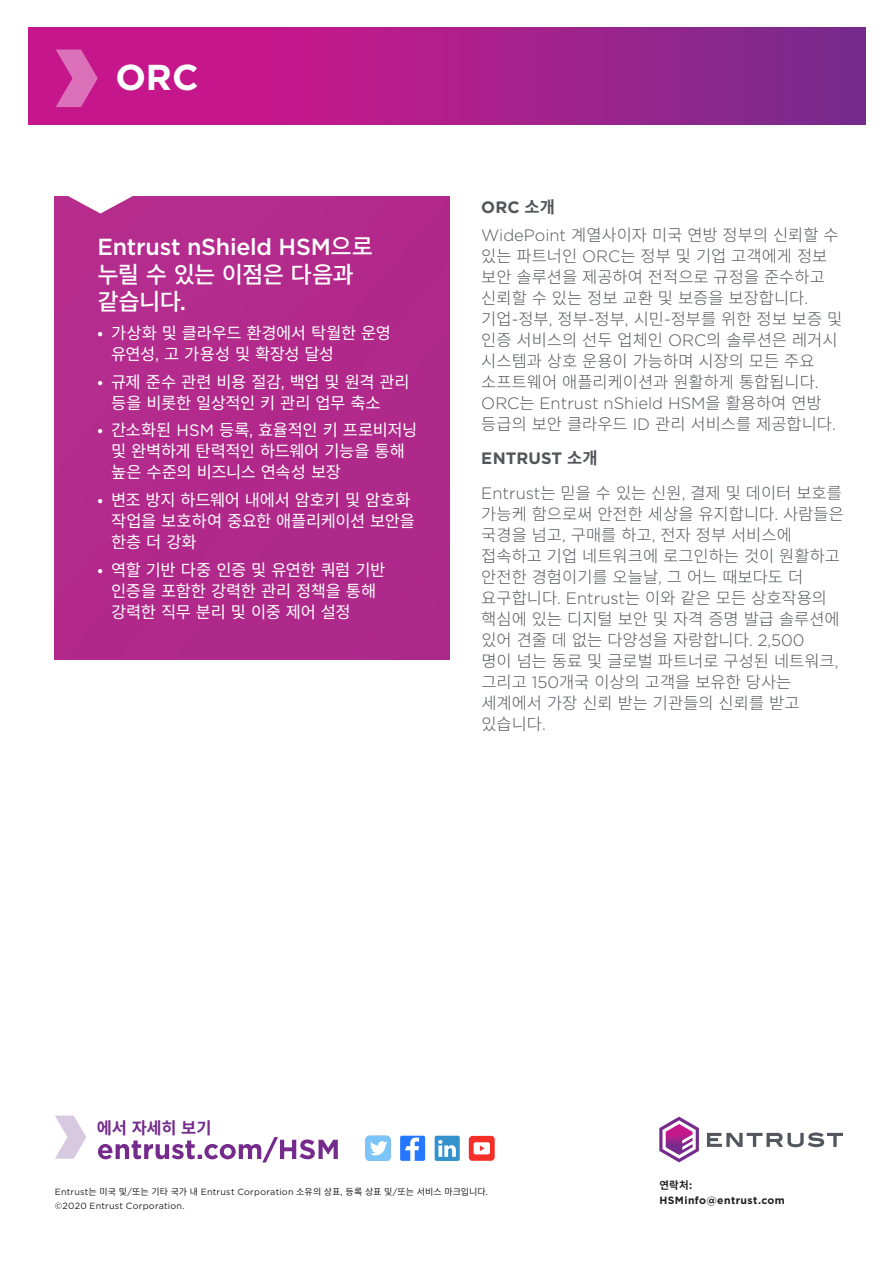
<style>
.page{position:relative;width:893px;height:1263px;background:#fff}
.page>*{position:absolute;margin:0;border:0;box-sizing:border-box;transform-origin:0 0}
.t1{font:700 36px "Gotham";color:#fff}
.t2{font:500 23.25px "Gotham";letter-spacing:-.01em;color:#fff}
.t3{font:500 23.25px/27.5px "Noto Sans CJ Kkr";letter-spacing:-.04em;color:#fff}
.t4{font:300 16.5px/21px "Noto Sans CJ Kkr";color:#54555a}
.t5{font:16.5px/21px "Noto Sans CJ Kkr";letter-spacing:-.025em;color:#fff}
.t6{font:300 16.5px "Gotham";color:#54555a}
.t7{font:700 16.5px "Gotham";letter-spacing:.005em;color:#54555a}
.t8{font:700 16.5px "Noto Sans CJ Kkr";letter-spacing:-.01em;color:#742b8b}
.t9{font:700 10.5px "Gotham";letter-spacing:.035em;color:#231f20}
.t10{font:700 10.5px "Noto Sans CJ Kkr";color:#231f20}
.t11{font:9px "Noto Sans CJ Kkr";color:#231f20}
.t12{font:9px "Gotham";letter-spacing:.025em;color:#231f20}
.s1{font-family:"Noto Sans CJ Kkr"}
.s2{font-family:"Gotham"}
</style>
<div class="page">
<div style="left:54px;top:197px;width:395px;height:463px;background:#b2298b"></div>
<svg style="left:67px;top:196px;width:67px;height:18px"></svg>
<svg style="left:29px;top:27px;width:837px;height:98px;background:#a91e8b"></svg>
<svg style="left:56px;top:50px;width:42px;height:57px;background:#d24da7"></svg>
<div style="left:400px;top:1136px;width:25px;height:25px;background:#2577ff;border-radius:2px"></div>
<svg style="left:405px;top:1137px;width:14px;height:24px"></svg>
<div style="left:435px;top:1136px;width:25px;height:25px;background:#3392cc;border-radius:2px"></div>
<svg style="left:438px;top:1140px;width:18px;height:17px"></svg>
<div style="left:365px;top:1136px;width:26px;height:25px;background:#7bc5f8;border-radius:4px"></div>
<svg style="left:370px;top:1141px;width:17px;height:14px"></svg>
<svg style="left:469px;top:1136px;width:26px;height:25px"></svg>
<svg style="left:98px;top:1137px;width:240px;height:25px"></svg>
<svg style="left:55px;top:1115px;width:31px;height:44px"></svg>
<svg style="left:707px;top:1132px;width:136px;height:15px"></svg>
<svg style="left:659px;top:1117px;width:40px;height:45px"></svg>
<h1 class="t1" style="left:115px;top:54px;width:85px">ORC</h1>
<h2 class="t2" style="left:98px;top:232px;width:277px">Entrust nShield HSM<span class="s1">으로</span></h2>
<h2 class="t3" style="left:98px;top:261px;width:258px">누릴 수 있는 이점은 다음과 같습니다<span class="s2">.</span></h2>
<p class="t5" style="left:111px;top:323px;width:281px;text-indent:-14px">• 가상화 및 클라우드 환경에서 탁월한 운영 유연성<span class="s2">,</span> 고 가용성 및 확장성 달성</p>
<p class="t5" style="left:111px;top:371px;width:300px;text-indent:-13px">• 규제 준수 관련 비용 절감<span class="s2">,</span> 백업 및 원격 관리 등을 비롯한 일상적인 키 관리 업무 축소</p>
<p class="t5" style="left:111px;top:420px;width:308px;text-indent:-13px">• 간소화된 <span class="s2">HSM</span> 등록<span class="s2">,</span> 효율적인 키 프로비저닝 및 완벽하게 탄력적인 하드웨어 기능을 통해 높은 수준의 비즈니스 연속성 보장</p>
<p class="t5" style="left:111px;top:490px;width:305px;text-indent:-13px">• 변조 방지 하드웨어 내에서 암호키 및 암호화 작업을 보호하여 중요한 애플리케이션 보안을 한층 더 강화</p>
<p class="t5" style="left:111px;top:560px;width:276px;text-indent:-13px">• 역할 기반 다중 인증 및 유연한 쿼럼 기반 인증을 포함한 강력한 관리 정책을 통해 강력한 직무 분리 및 이중 제어 설정</p>
<p class="t7" style="left:481px;top:196px;width:75px">ORC <span class="s1">소개</span></p>
<p class="t4" style="left:481px;top:225px;width:363px"><span class="s2">WidePoint</span> 계열사이자 미국 연방 정부의 신뢰할 수 있는 파트너인 <span class="s2">ORC</span>는 정부 및 기업 고객에게 정보 보안 솔루션을 제공하여 전적으로 규정을 준수하고 신뢰할 수 있는 정보 교환 및 보증을 보장합니다<span class="s2">. </span>기업<span class="s2">-</span>정부<span class="s2">,</span> 정부<span class="s2">-</span>정부<span class="s2">,</span> 시민<span class="s2">-</span>정부를 위한 정보 보증 및 인증 서비스의 선두 업체인 <span class="s2">ORC</span>의 솔루션은 레거시 시스템과 상호 운용이 가능하며 시장의 모든 주요 소프트웨어 애플리케이션과 원활하게 통합됩니다<span class="s2">.</span></p>
<p class="t6" style="left:481px;top:393px;width:342px">ORC<span class="s1">는</span> Entrust nShield HSM<span class="s1">을 활용하여 연방</span></p>
<p class="t4" style="left:481px;top:414px;width:356px">등급의 보안 클라우드 <span class="s2">ID</span> 관리 서비스를 제공합니다<span class="s2">.</span></p>
<p class="t7" style="left:481px;top:448px;width:118px">ENTRUST <span class="s1">소개</span></p>
<p class="t4" style="left:481px;top:483px;width:364px"><span class="s2">Entrust</span>는 믿을 수 있는 신원<span class="s2">,</span> 결제 및 데이터 보호를 가능케 함으로써 안전한 세상을 유지합니다<span class="s2">.</span> 사람들은 국경을 넘고<span class="s2">,</span> 구매를 하고<span class="s2">,</span> 전자 정부 서비스에 접속하고 기업 네트워크에 로그인하는 것이 원활하고 안전한 경험이기를 오늘날<span class="s2">,</span> 그 어느 때보다도 더 요구합니다<span class="s2">. Entrust</span>는 이와 같은 모든 상호작용의 핵심에 있는 디지털 보안 및 자격 증명 발급 솔루션에 있어 견줄 데 없는 다양성을 자랑합니다<span class="s2">. 2,500<br></span>명이 넘는 동료 및 글로벌 파트너로 구성된 네트워크<span class="s2">, </span>그리고 <span class="s2">150</span>개국 이상의 고객을 보유한 당사는 세계에서 가장 신뢰 받는 기관들의 신뢰를 받고 있습니다<span class="s2">.</span></p>
<p class="t8" style="left:97px;top:1118px;width:116px">에서 자세히 보기</p>
<p class="t11" style="left:55px;top:1187px;width:434px"><span class="s2">Entrust</span>는 미국 및<span class="s2">/</span>또는 기타 국가 내 <span class="s2">Entrust Corporation</span> 소유의 상표<span class="s2">,</span> 등록 상표 및<span class="s2">/</span>또는 서비스 마크입니다<span class="s2">.</span></p>
<p class="t12" style="left:55px;top:1200px;width:131px">©2020 Entrust Corporation.</p>
<p class="t10" style="left:659px;top:1179px;width:34px">연락처<span class="s2">:</span></p>
<p class="t9" style="left:659px;top:1193px;width:127px">HSMinfo@entrust.com</p>
</div>
